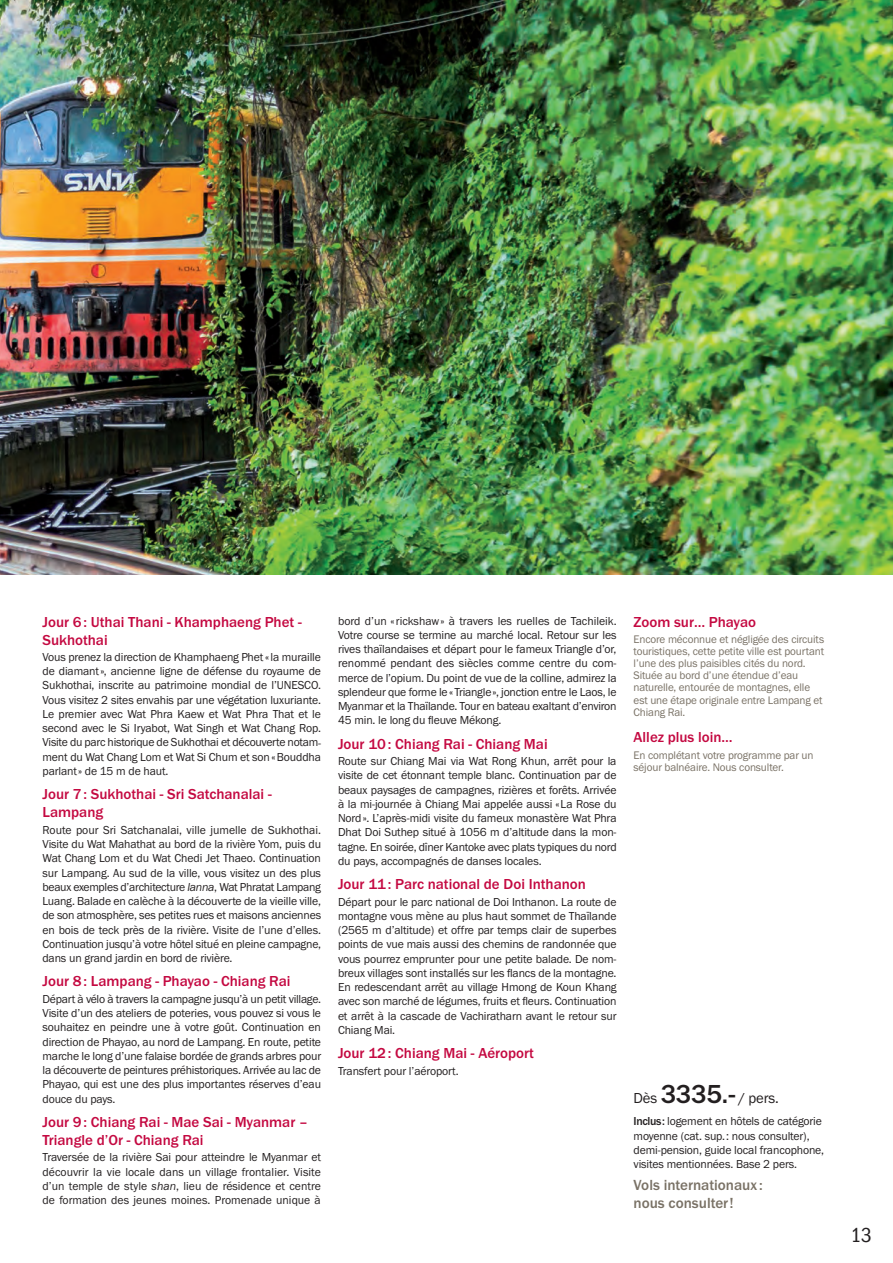
<style>
.page{position:relative;width:893px;height:1263px;background:#fff}
.page>*{position:absolute;margin:0;border:0;box-sizing:border-box;transform-origin:0 0}
.t1{font:21px "Franklin Gothic URW Cond";color:#231f20}
.t2{font:500 15.15px/18px "Franklin Gothic URW";color:#797165}
.t3{font:500 15px/18px "Franklin Gothic URW";color:#c40941}
.t4{font:15px "Franklin Gothic URW Boo";letter-spacing:-.01em;color:#231f20}
.t5{font:12px/14.2px "Franklin Gothic URW Boo";letter-spacing:-.01em;color:#231f20;text-align:justify}
.t6{font:11.4px/12.1px "Franklin Gothic URW Boo";letter-spacing:-.01em;color:#797165}
.s1{font-family:"Franklin Gothic URW Boo Ita"}
.s2{font-family:"Franklin Gothic URW";font-weight:500;font-size:27px}
.s3{font-family:"Franklin Gothic URW";font-weight:500}
</style>
<div class="page">
<img style="left:0;top:0;width:893px;height:574px">
<p class="t3" style="left:43px;top:612px;width:261px">Jour 6: Uthai Thani - Khamphaeng Phet -<br>Sukhothai</p>
<p class="t5" style="left:43px;top:650px;width:280px">Vous prenez la direction de Khamphaeng Phet «la muraille de diamant», ancienne ligne de défense du royaume de Sukhothai, inscrite au patrimoine mondial de l’UNESCO.<br>Vous visitez 2 sites envahis par une végétation luxuriante.<br>Le premier avec Wat Phra Kaew et Wat Phra That et le second avec le Si Iryabot, Wat Singh et Wat Chang Rop.<br>Visite du parc historique de Sukhothai et découverte notam&shy;ment du Wat Chang Lom et Wat Si Chum et son «Bouddha parlant» de 15 m de haut.</p>
<p class="t3" style="left:43px;top:785px;width:231px">Jour 7: Sukhothai - Sri Satchanalai -<br>Lampang</p>
<p class="t5" style="left:43px;top:822px;width:280px">Route pour Sri Satchanalai, ville jumelle de Sukhothai.<br>Visite du Wat Mahathat au bord de la rivière Yom, puis du Wat Chang Lom et du Wat Chedi Jet Thaeo. Continuation sur Lampang. Au sud de la ville, vous visitez un des plus beaux exemples d’architecture <span class="s1">lanna</span>, Wat Phratat Lampang Luang. Balade en calèche à la découverte de la vieille ville, de son atmosphère, ses petites rues et maisons anciennes en bois de teck près de la rivière. Visite de l’une d’elles.<br>Continuation jusqu’à votre hôtel situé en pleine campagne, dans un grand jardin en bord de rivière.</p>
<p class="t3" style="left:43px;top:972px;width:249px">Jour 8: Lampang - Phayao - Chiang Rai</p>
<p class="t5" style="left:43px;top:991px;width:280px">Départ à vélo à travers la campagne jusqu’à un petit village.<br>Visite d’un des ateliers de poteries, vous pouvez si vous le souhaitez en peindre une à votre goût. Continuation en direction de Phayao, au nord de Lampang. En route, petite marche le long d’une falaise bordée de grands arbres pour la découverte de peintures préhistoriques. Arrivée au lac de Phayao, qui est une des plus importantes réserves d’eau douce du pays.</p>
<p class="t3" style="left:43px;top:1113px;width:267px">Jour 9: Chiang Rai - Mae Sai - Myanmar –<br>Triangle d’Or - Chiang Rai</p>
<p class="t5" style="left:43px;top:1150px;width:280px">Traversée de la rivière Sai pour atteindre le Myanmar et découvrir la vie locale dans un village frontalier. Visite d’un temple de style <span class="s1">shan</span>, lieu de résidence et centre de formation des jeunes moines. Promenade unique à</p>
<p class="t5" style="left:338px;top:613px;width:280px">bord d’un «rickshaw» à travers les ruelles de Tachileik.<br>Votre course se termine au marché local. Retour sur les rives thaïlandaises et départ pour le fameux Triangle d’or, renommé pendant des siècles comme centre du com&shy;merce de l’opium. Du point de vue de la colline, admirez la splendeur que forme le «Triangle», jonction entre le Laos, le Myanmar et la Thaïlande. Tour en bateau exaltant d’environ 45 min. le long du fleuve Mékong.</p>
<p class="t3" style="left:338px;top:734px;width:211px">Jour 10: Chiang Rai - Chiang Mai</p>
<p class="t5" style="left:338px;top:754px;width:280px">Route sur Chiang Mai via Wat Rong Khun, arrêt pour la visite de cet étonnant temple blanc. Continuation par de beaux paysages de campagnes, rizières et forêts. Arrivée à la mi-journée à Chiang Mai appelée aussi «La Rose du Nord». L’après-midi visite du fameux monastère Wat Phra Dhat Doi Suthep situé à 1056 m d’altitude dans la mon&shy;tagne. En soirée, dîner Kantoke avec plats typiques du nord du pays, accompagnés de danses locales.</p>
<p class="t3" style="left:338px;top:875px;width:249px">Jour 11: Parc national de Doi Inthanon</p>
<p class="t5" style="left:338px;top:894px;width:280px">Départ pour le parc national de Doi Inthanon. La route de montagne vous mène au plus haut sommet de Thaïlande (2565 m d’altitude) et offre par temps clair de superbes points de vue mais aussi des chemins de randonnée que vous pourrez emprunter pour une petite balade. De nom&shy;breux villages sont installés sur les flancs de la montagne.<br>En redescendant arrêt au village Hmong de Koun Khang avec son marché de légumes, fruits et fleurs. Continuation et arrêt à la cascade de Vachiratharn avant le retour sur Chiang Mai.</p>
<p class="t3" style="left:338px;top:1044px;width:198px">Jour 12: Chiang Mai - Aéroport</p>
<p class="t5" style="left:338px;top:1063px;width:122px">Transfert pour l’aéroport.</p>
<p class="t3" style="left:634px;top:612px;width:124px">Zoom sur… Phayao</p>
<p class="t6" style="left:634px;top:633px;width:192px">Encore méconnue et négligée des circuits touristiques, cette petite ville est pourtant l’une des plus paisibles cités du nord.<br>Située au bord d’une étendue d’eau naturelle, entourée de montagnes, elle est une étape originale entre Lampang et Chiang Rai.</p>
<p class="t3" style="left:634px;top:728px;width:101px">Allez plus loin…</p>
<p class="t6" style="left:634px;top:748px;width:181px">En complétant votre programme par un séjour balnéaire. Nous consulter.</p>
<p class="t4" style="left:634px;top:1088px;width:147px">Dès <span class="s2">3335.-</span> / pers.</p>
<p class="t5" style="left:634px;top:1114px;width:192px;text-align:left"><span class="s3">Inclus:</span> logement en hôtels de catégorie moyenne (cat. sup.: nous consulter), demi-pension, guide local francophone, visites mentionnées. Base 2 pers.</p>
<p class="t2" style="left:634px;top:1175px;width:131px">Vols internationaux : nous consulter!</p>
<h1 class="t1" style="left:850px;top:1220px;width:23px">13</h1>
</div>
